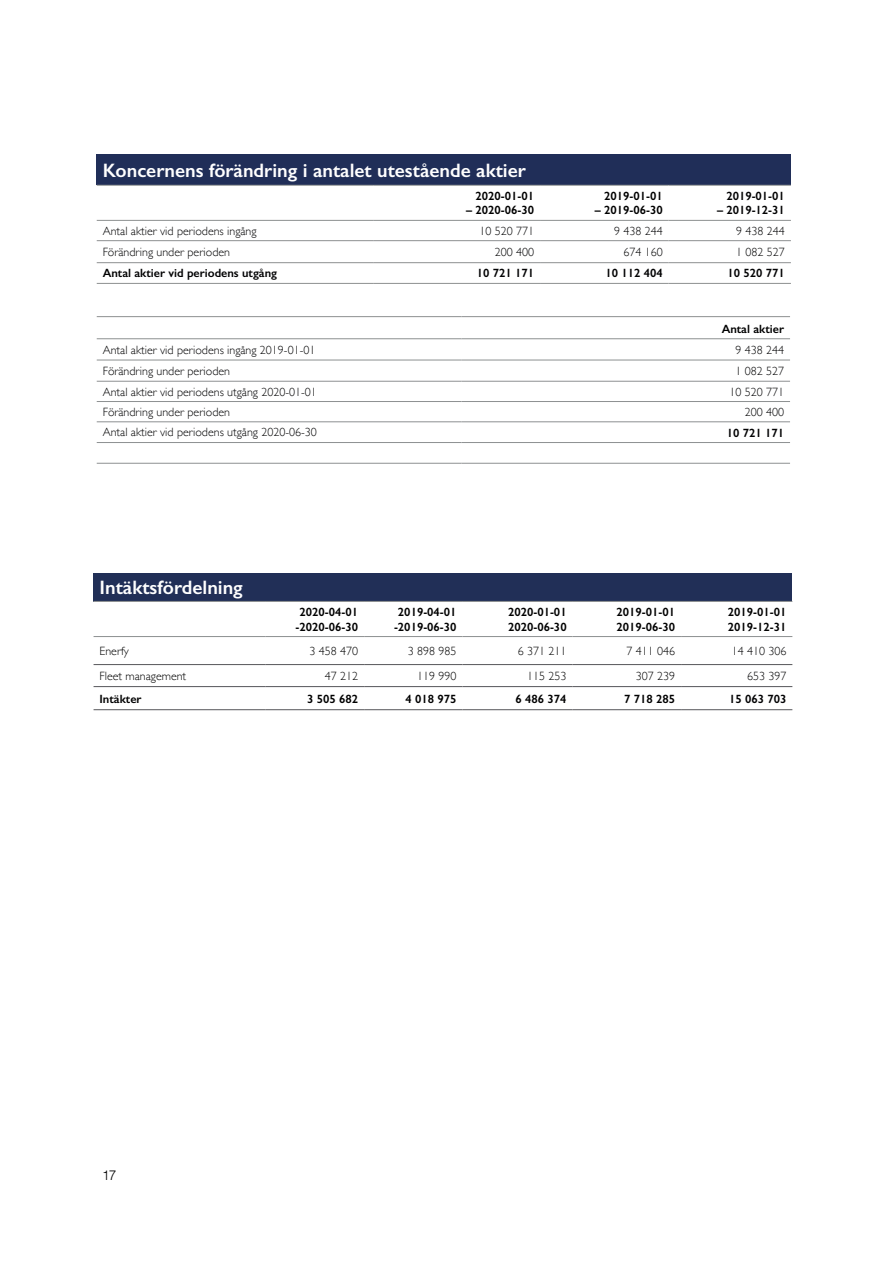
<style>
.page{position:relative;width:893px;height:1263px;background:#fff}
.page>*{position:absolute;margin:0;border:0;box-sizing:border-box;transform-origin:0 0}
.t1{font:600 19.5px "Gill Sans";color:#fff}
.t2{font:300 13.5px "Helvetica";color:#000}
.t3{font:300 12px "Gill Sans";color:#020203}
.t4{font:600 12px/14.4px "Gill Sans";color:#000}
.t5{font:600 12px "Gill Sans";color:#020203}
.t6{font:300 12px "Gill Sans";color:#000}
</style>
<div class="page">
<div style="left:94px;top:573px;width:698px;height:28px;background:#212f57"></div>
<hr style="left:94px;top:664px;width:172px;height:1px;background:#56565a">
<hr style="left:266px;top:664px;width:98px;height:1px;background:#56565a">
<hr style="left:364px;top:664px;width:99px;height:1px;background:#56565a">
<hr style="left:463px;top:664px;width:110px;height:1px;background:#56565a">
<hr style="left:573px;top:664px;width:108px;height:1px;background:#56565a">
<hr style="left:681px;top:664px;width:111px;height:1px;background:#56565a">
<hr style="left:94px;top:686px;width:172px;height:1px;background:#56565a">
<hr style="left:266px;top:686px;width:98px;height:1px;background:#56565a">
<hr style="left:364px;top:686px;width:99px;height:1px;background:#56565a">
<hr style="left:463px;top:686px;width:110px;height:1px;background:#56565a">
<hr style="left:573px;top:686px;width:108px;height:1px;background:#56565a">
<hr style="left:681px;top:686px;width:111px;height:1px;background:#56565a">
<hr style="left:94px;top:709px;width:172px;height:1px;background:#56565a">
<hr style="left:266px;top:709px;width:98px;height:1px;background:#56565a">
<hr style="left:364px;top:709px;width:99px;height:1px;background:#56565a">
<hr style="left:463px;top:709px;width:110px;height:1px;background:#56565a">
<hr style="left:573px;top:709px;width:108px;height:1px;background:#56565a">
<hr style="left:681px;top:709px;width:111px;height:1px;background:#56565a">
<hr style="left:94px;top:601px;width:172px;height:1px;background:#8d9091">
<hr style="left:266px;top:601px;width:98px;height:1px;background:#8d9091">
<hr style="left:364px;top:601px;width:99px;height:1px;background:#8d9091">
<hr style="left:463px;top:601px;width:110px;height:1px;background:#8d9091">
<hr style="left:573px;top:601px;width:108px;height:1px;background:#8d9091">
<hr style="left:681px;top:601px;width:111px;height:1px;background:#8d9091">
<hr style="left:94px;top:636px;width:172px;height:1px;background:#8d9091">
<hr style="left:266px;top:636px;width:98px;height:1px;background:#8d9091">
<hr style="left:364px;top:636px;width:99px;height:1px;background:#8d9091">
<hr style="left:463px;top:636px;width:110px;height:1px;background:#8d9091">
<hr style="left:573px;top:636px;width:108px;height:1px;background:#8d9091">
<hr style="left:681px;top:636px;width:111px;height:1px;background:#8d9091">
<div style="left:97px;top:154px;width:694px;height:31px;background:#202e58"></div>
<svg style="left:97px;top:219px;width:694px;height:1px"></svg>
<hr style="left:97px;top:240px;width:276px;height:1px;background:#8d9091">
<hr style="left:373px;top:240px;width:167px;height:1px;background:#8d9091">
<hr style="left:540px;top:240px;width:129px;height:1px;background:#8d9091">
<hr style="left:669px;top:240px;width:122px;height:1px;background:#8d9091">
<hr style="left:97px;top:262px;width:276px;height:1px;background:#8d9091">
<hr style="left:373px;top:262px;width:167px;height:1px;background:#8d9091">
<hr style="left:540px;top:262px;width:129px;height:1px;background:#8d9091">
<hr style="left:669px;top:262px;width:122px;height:1px;background:#8d9091">
<hr style="left:97px;top:185px;width:276px;height:1px;background:#8d9091">
<hr style="left:373px;top:185px;width:167px;height:1px;background:#8d9091">
<hr style="left:540px;top:185px;width:129px;height:1px;background:#8d9091">
<hr style="left:669px;top:185px;width:122px;height:1px;background:#8d9091">
<hr style="left:97px;top:220px;width:276px;height:1px;background:#8d9091">
<hr style="left:373px;top:220px;width:167px;height:1px;background:#8d9091">
<hr style="left:540px;top:220px;width:129px;height:1px;background:#8d9091">
<hr style="left:669px;top:220px;width:122px;height:1px;background:#8d9091">
<hr style="left:97px;top:283px;width:276px;height:1px;background:#8d9091">
<hr style="left:373px;top:283px;width:167px;height:1px;background:#8d9091">
<hr style="left:540px;top:283px;width:129px;height:1px;background:#8d9091">
<hr style="left:669px;top:283px;width:122px;height:1px;background:#8d9091">
<svg style="left:97px;top:317px;width:693px;height:1px"></svg>
<hr style="left:97px;top:338px;width:365px;height:1px;background:#8d9091">
<hr style="left:462px;top:338px;width:328px;height:1px;background:#8d9091">
<hr style="left:97px;top:360px;width:365px;height:1px;background:#8d9091">
<hr style="left:462px;top:360px;width:328px;height:1px;background:#8d9091">
<hr style="left:97px;top:381px;width:365px;height:1px;background:#8d9091">
<hr style="left:462px;top:381px;width:328px;height:1px;background:#8d9091">
<hr style="left:97px;top:401px;width:365px;height:1px;background:#8d9091">
<hr style="left:462px;top:401px;width:328px;height:1px;background:#8d9091">
<hr style="left:97px;top:422px;width:365px;height:1px;background:#8d9091">
<hr style="left:462px;top:422px;width:328px;height:1px;background:#8d9091">
<hr style="left:97px;top:442px;width:365px;height:1px;background:#8d9091">
<hr style="left:462px;top:442px;width:328px;height:1px;background:#8d9091">
<hr style="left:97px;top:316px;width:365px;height:1px;background:#8d9091">
<hr style="left:462px;top:316px;width:328px;height:1px;background:#8d9091">
<hr style="left:97px;top:463px;width:365px;height:1px;background:#8d9091">
<hr style="left:462px;top:463px;width:328px;height:1px;background:#8d9091">
<h1 class="t1" style="left:103px;top:159px;width:425px">Koncernens förändring i antalet utestående aktier</h1>
<p class="t4" style="left:475px;top:189px;width:60px">2020-01-01</p>
<p class="t4" style="left:466px;top:203px;width:69px">– 2020-06-30</p>
<p class="t4" style="left:604px;top:189px;width:60px">2019-01-01</p>
<p class="t4" style="left:595px;top:203px;width:69px">– 2019-06-30</p>
<p class="t5" style="left:726px;top:189px;width:60px">2019-01-01</p>
<p class="t5" style="left:717px;top:203px;width:69px">– 2019-12-31</p>
<p class="t3" style="left:103px;top:221px;width:155px">Antal aktier vid periodens ingång</p>
<p class="t3" style="left:479px;top:221px;width:56px">10 520 771</p>
<p class="t3" style="left:614px;top:221px;width:50px">9 438 244</p>
<p class="t3" style="left:736px;top:221px;width:50px">9 438 244</p>
<p class="t3" style="left:103px;top:242px;width:129px">Förändring under perioden</p>
<p class="t3" style="left:495px;top:242px;width:41px">200 400</p>
<p class="t3" style="left:623px;top:242px;width:41px">674 160</p>
<p class="t3" style="left:736px;top:242px;width:50px">1 082 527</p>
<p class="t5" style="left:103px;top:266px;width:176px">Antal aktier vid periodens utgång</p>
<p class="t5" style="left:477px;top:266px;width:59px">10 721 171</p>
<p class="t5" style="left:605px;top:266px;width:59px">10 112 404</p>
<p class="t5" style="left:728px;top:266px;width:59px">10 520 771</p>
<p class="t4" style="left:722px;top:321px;width:64px">Antal aktier</p>
<p class="t3" style="left:103px;top:340px;width:214px">Antal aktier vid periodens ingång 2019-01-01</p>
<p class="t3" style="left:735px;top:340px;width:50px">9 438 244</p>
<p class="t3" style="left:103px;top:361px;width:129px">Förändring under perioden</p>
<p class="t3" style="left:735px;top:361px;width:50px">1 082 527</p>
<p class="t3" style="left:103px;top:382px;width:216px">Antal aktier vid periodens utgång 2020-01-01</p>
<p class="t3" style="left:729px;top:382px;width:56px">10 520 771</p>
<p class="t3" style="left:103px;top:402px;width:129px">Förändring under perioden</p>
<p class="t3" style="left:745px;top:402px;width:41px">200 400</p>
<p class="t3" style="left:103px;top:423px;width:216px">Antal aktier vid periodens utgång 2020-06-30</p>
<p class="t5" style="left:727px;top:425px;width:59px">10 721 171</p>
<h1 class="t1" style="left:100px;top:576px;width:145px">Intäktsfördelning</h1>
<p class="t4" style="left:296px;top:605px;width:64px;text-align:center">2020-04-01 -2020-06-30</p>
<p class="t4" style="left:394px;top:605px;width:64px;text-align:center">2019-04-01 -2019-06-30</p>
<p class="t4" style="left:508px;top:605px;width:60px">2020-01-01<br>2020-06-30</p>
<p class="t4" style="left:616px;top:605px;width:60px">2019-01-01<br>2019-06-30</p>
<p class="t4" style="left:728px;top:605px;width:60px">2019-01-01<br>2019-12-31</p>
<p class="t6" style="left:100px;top:641px;width:31px">Enerfy</p>
<p class="t6" style="left:309px;top:641px;width:50px">3 458 470</p>
<p class="t6" style="left:408px;top:641px;width:50px">3 898 985</p>
<p class="t6" style="left:518px;top:641px;width:50px">6 371 211</p>
<p class="t6" style="left:626px;top:641px;width:50px">7 411 046</p>
<p class="t3" style="left:732px;top:641px;width:56px">14 410 306</p>
<p class="t6" style="left:100px;top:666px;width:88px">Fleet management</p>
<p class="t6" style="left:325px;top:666px;width:35px">47 212</p>
<p class="t6" style="left:417px;top:666px;width:41px">119 990</p>
<p class="t6" style="left:527px;top:666px;width:41px">115 253</p>
<p class="t6" style="left:636px;top:666px;width:41px">307 239</p>
<p class="t3" style="left:747px;top:666px;width:41px">653 397</p>
<p class="t4" style="left:100px;top:691px;width:44px">Intäkter</p>
<p class="t4" style="left:307px;top:691px;width:53px">3 505 682</p>
<p class="t4" style="left:406px;top:691px;width:53px">4 018 975</p>
<p class="t4" style="left:516px;top:691px;width:53px">6 486 374</p>
<p class="t4" style="left:624px;top:691px;width:53px">7 718 285</p>
<p class="t5" style="left:729px;top:691px;width:59px">15 063 703</p>
<p class="t2" style="left:102px;top:1164px;width:16px">17</p>
</div>
